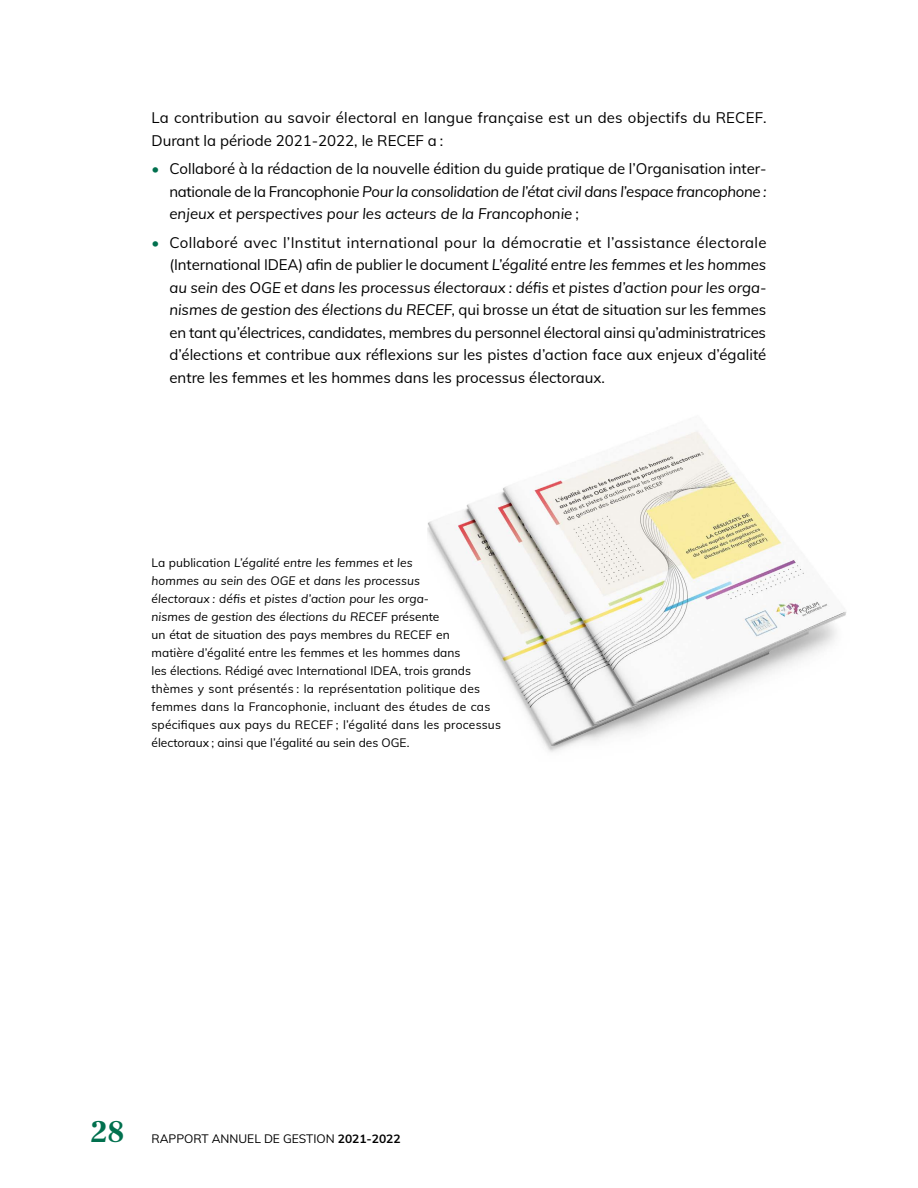
<style>
.page{position:relative;width:918px;height:1188px;background:#fff}
.page>*{position:absolute;margin:0;border:0;box-sizing:border-box;transform-origin:0 0}
.t1{font:700 30.75px "Frank Ruhl Libre";color:#01704e}
.t2{font:15px/22.5px "Mulish";color:#000}
.t3{font:italic 15px/22.5px "Mulish";color:#000;text-align:justify}
.t4{font:12px/18px "Mulish";letter-spacing:.01em;color:#000}
.s1{font-style:normal;color:#01704e}
.s2{font-style:normal}
.s3{color:#01704e}
.s4{font-style:italic}
.s5{font-weight:700}
</style>
<div class="page">
<img style="left:428px;top:431px;width:419px;height:321px">
<p class="t2" style="left:152px;top:106px;width:617px">La contribution au savoir électoral en langue française est un des objectifs du RECEF.<br>Durant la période 2021-2022, le RECEF a :</p>
<p class="t3" style="left:170px;top:157px;width:599px;text-indent:-18px"><span class="s1">•</span> <span class="s2">Collaboré à la rédaction de la nouvelle édition du guide pratique de l’Organisation inter&shy;nationale de la Francophonie</span> Pour la consolidation de l’état civil dans l’espace francophone : enjeux et perspectives pour les acteurs de la Francophonie <span class="s2">;</span></p>
<p class="t2" style="left:169px;top:230px;width:599px;text-align:justify;text-indent:-18px"><span class="s3">•</span> Collaboré avec l’Institut international pour la démocratie et l’assistance électorale (International IDEA) afin de publier le document <span class="s4">L’égalité entre les femmes et les hommes au sein des OGE et dans les processus électoraux : défis et pistes d’action pour les orga&shy;nismes de gestion des élections du RECEF,</span> qui brosse un état de situation sur les femmes en tant qu’électrices, candidates, membres du personnel électoral ainsi qu’administratrices d’élections et contribue aux réflexions sur les pistes d’action face aux enjeux d’égalité entre les femmes et les hommes dans les processus électoraux.</p>
<p class="t4" style="left:151px;top:553px;width:351px">La publication <span class="s4">L’égalité entre les femmes et les<br>hommes au sein des OGE et dans les processus<br>électoraux : défis et pistes d’action pour les orga-<br>nismes de gestion des élections du RECEF</span> présente<br>un état de situation des pays membres du RECEF en<br>matière d’égalité entre les femmes et les hommes dans<br>les élections. Rédigé avec International IDEA, trois grands thèmes y sont présentés : la représentation politique des femmes dans la Francophonie, incluant des études de cas spécifiques aux pays du RECEF ; l’égalité dans les processus électoraux ; ainsi que l’égalité au sein des OGE.</p>
<h1 class="t1" style="left:90px;top:1113px;width:36px">28</h1>
<p class="t4" style="left:152px;top:1129px;width:251px">RAPPORT ANNUEL DE GESTION <span class="s5">2021-2022</span></p>
</div>
